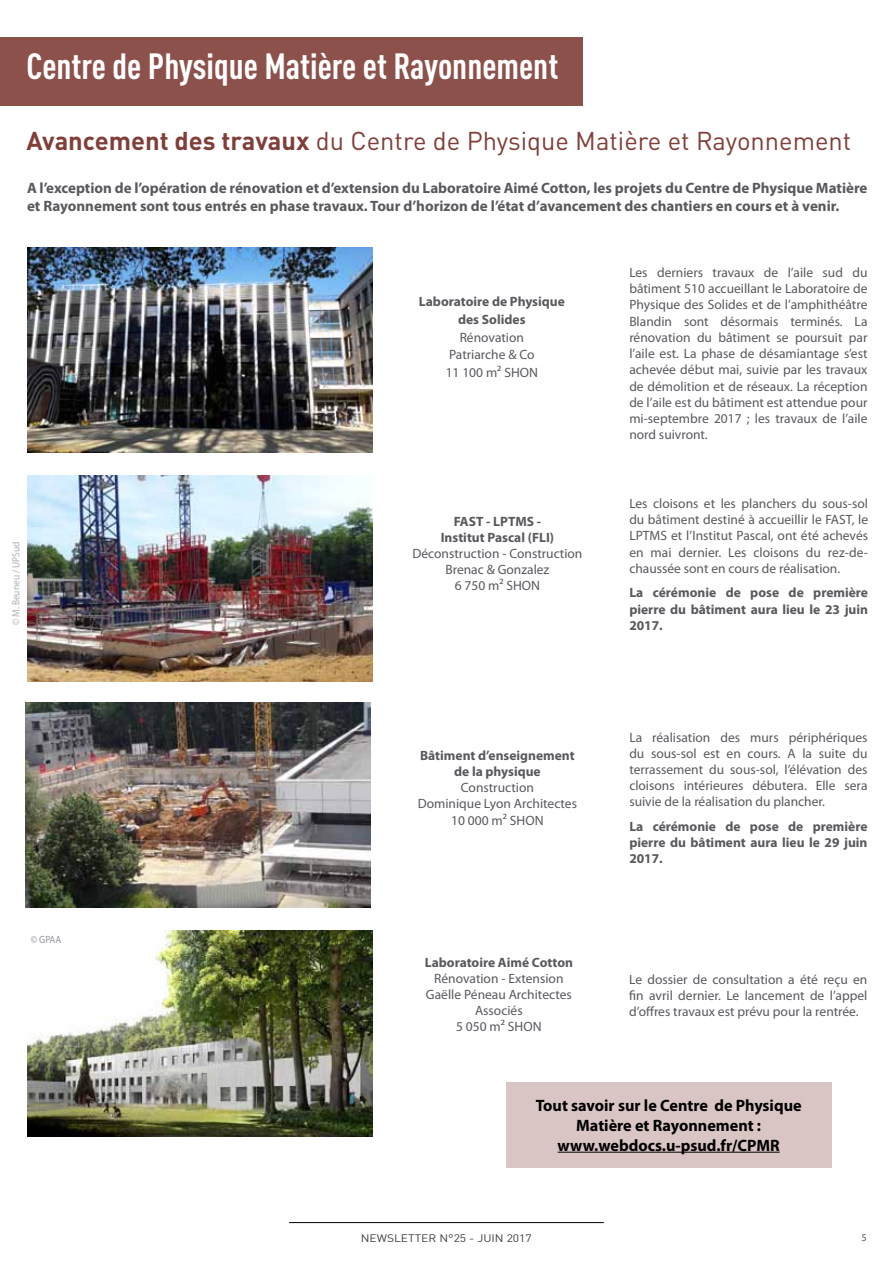
<style>
.page{position:relative;width:893px;height:1263px;background:#fff}
.page>*{position:absolute;margin:0;border:0;box-sizing:border-box;transform-origin:0 0}
.t1{font:700 condensed 36px "DINOT";color:#fff}
.t2{font:25.5px "DINOT";color:#803e38}
.t3{font:700 16.5px/19.8px "Myriad Pro";color:#000;text-align:center}
.t4{font:700 15px/18px "Myriad Pro";color:#58595b}
.t5{font:13.5px/16.2px "Myriad Pro";color:#58595b;text-align:center}
.t6{font:700 13.5px/16.2px "Myriad Pro";color:#58595b;text-align:center}
.t7{font:10.8px "DINOT";color:#414042;scale:1.11 1}
.t8{font:10.5px "Myriad Pro";color:#afb1b4;scale:.9 1}
.t9{font:10.5px "Myriad Pro";color:#939598;scale:.9 1}
.t10{font:10.5px "Myriad Pro";color:#58595b}
.s1{font-weight:700}
</style>
<div class="page">
<hr style="left:289px;top:1222px;width:315px;height:1px;background:#000">
<div style="left:506px;top:1082px;width:325px;height:85px;background:#d9c5c3"></div>
<hr style="left:558px;top:1152px;width:222px;height:1px;background:#000">
<div style="left:0;top:37px;width:583px;height:68px;background:#8d514c"></div>
<img style="left:27px;top:247px;width:345px;height:206px">
<img style="left:27px;top:476px;width:345px;height:205px">
<img style="left:26px;top:703px;width:344px;height:204px">
<img style="left:27px;top:930px;width:345px;height:206px">
<h1 class="t1" style="left:26px;top:45px;width:533px">Centre de Physique Matière et Rayonnement</h1>
<h2 class="t2" style="left:26px;top:124px;width:827px"><span class="s1">Avancement des travaux</span> du Centre de Physique Matière et Rayonnement</h2>
<p class="t4" style="left:27px;top:178px;width:842px">A l’exception de l’opération de rénovation et d’extension du Laboratoire Aimé Cotton, les projets du Centre de Physique Matière et Rayonnement sont tous entrés en phase travaux. Tour d’horizon de l’état d’avancement des chantiers en cours et à venir.</p>
<p class="t8" style="left:10px;top:625px;width:95px;rotate:-90deg">© M. Beuneu / UPSud</p>
<p class="t9" style="left:31px;top:933px;width:35px">© GPAA</p>
<p class="t6" style="left:419px;top:292px;width:148px;line-height:18px">Laboratoire de Physique des Solides</p>
<p class="t5" style="left:449px;top:329px;width:87px">Rénovation<br>Patriarche &amp; Co</p>
<p class="t5" style="left:446px;top:364px;width:94px">11 100 m² SHON</p>
<p class="t6" style="left:441px;top:512px;width:115px">FAST - LPTMS -<br>Institut Pascal (FLI)</p>
<p class="t5" style="left:412px;top:545px;width:171px">Déconstruction - Construction<br>Brenac &amp; Gonzalez<br>6 750 m² SHON</p>
<p class="t6" style="left:420px;top:747px;width:156px">Bâtiment d’enseignement de la physique</p>
<p class="t5" style="left:418px;top:779px;width:161px">Construction<br>Dominique Lyon Architectes<br>10 000 m² SHON</p>
<p class="t6" style="left:425px;top:953px;width:150px">Laboratoire Aimé Cotton</p>
<p class="t5" style="left:426px;top:970px;width:147px">Rénovation - Extension<br>Gaëlle Péneau Architectes<br>Associés<br>5 050 m² SHON</p>
<p class="t5" style="left:629px;top:264px;width:240px;text-align:justify">Les derniers travaux de l’aile sud du bâtiment 510 accueillant le Laboratoire de Physique des Solides et de l’amphithéâtre Blandin sont désormais terminés. La rénovation du bâtiment se poursuit par l’aile est. La phase de désamiantage s’est achevée début mai, suivie par les travaux de démolition et de réseaux. La réception de l’aile est du bâtiment est attendue pour mi-septembre 2017 ; les travaux de l’aile nord suivront.</p>
<p class="t5" style="left:629px;top:495px;width:240px;text-align:justify">Les cloisons et les planchers du sous-sol du bâtiment destiné à accueillir le FAST, le LPTMS et l’Institut Pascal, ont été achevés en mai dernier. Les cloisons du rez-de&shy;chaussée sont en cours de réalisation.</p>
<p class="t6" style="left:629px;top:584px;width:240px;text-align:justify">La cérémonie de pose de première pierre du bâtiment aura lieu le 23 juin 2017.</p>
<p class="t5" style="left:629px;top:729px;width:240px;text-align:justify">La réalisation des murs périphériques du sous-sol est en cours. A la suite du terrassement du sous-sol, l’élévation des cloisons intérieures débutera. Elle sera suivie de la réalisation du plancher.</p>
<p class="t6" style="left:629px;top:818px;width:240px;text-align:justify">La cérémonie de pose de première pierre du bâtiment aura lieu le 29 juin 2017.</p>
<p class="t5" style="left:629px;top:971px;width:240px;text-align:justify">Le dossier de consultation a été reçu en fin avril dernier. Le lancement de l’appel d’offres travaux est prévu pour la rentrée.</p>
<p class="t3" style="left:536px;top:1095px;width:267px">Tout savoir sur le Centre de Physique<br>Matière et Rayonnement : www.webdocs.u-psud.fr/CPMR</p>
<p class="t7" style="left:361px;top:1232px;width:156px">NEWSLETTER N°25 - JUIN 2017</p>
<p class="t10" style="left:861px;top:1231px;width:7px">5</p>
</div>
